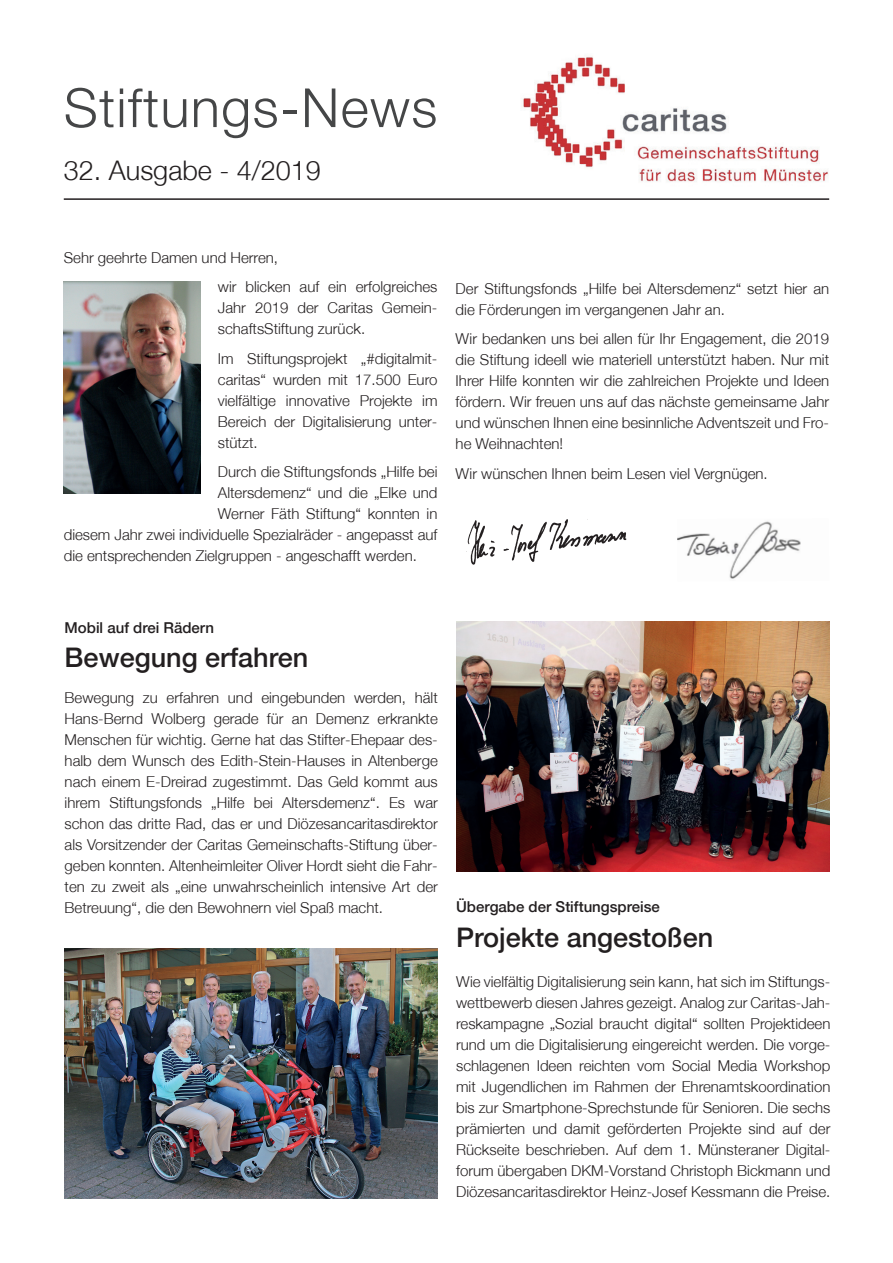
<style>
.page{position:relative;width:893px;height:1263px;background:#fff}
.page>*{position:absolute;margin:0;border:0;box-sizing:border-box;transform-origin:0 0}
.t1{font:300 54px "Helvetica Neue";letter-spacing:.025em;color:#454647}
.t2{font:500 27px "Helvetica Neue";color:#231f20}
.t3{font:300 27px "Helvetica Neue";color:#231f20}
.t4{font:300 15px/21px "Helvetica Neue";color:#231f20;text-align:justify}
.t5{font:500 15px "Helvetica Neue";color:#231f20}
</style>
<div class="page">
<img style="left:523px;top:56px;width:305px;height:126px">
<img style="left:64px;top:282px;width:137px;height:211px">
<hr style="left:64px;top:198px;width:765px;height:2px;background:#231f20">
<img style="left:466px;top:519px;width:161px;height:46px">
<img style="left:677px;top:521px;width:124px;height:58px">
<img style="left:65px;top:948px;width:373px;height:250px">
<img style="left:456px;top:621px;width:373px;height:250px">
<p class="t1" style="left:64px;top:75px;width:375px">Stiftungs-News</p>
<p class="t3" style="left:64px;top:154px;width:259px">32. Ausgabe - 4/2019</p>
<p class="t4" style="left:64px;top:247px;width:216px">Sehr geehrte Damen und Herren,</p>
<p class="t4" style="left:218px;top:276px;width:221px">wir blicken auf ein erfolgreiches Jahr 2019 der Caritas Gemein&shy;schaftsStiftung zurück.</p>
<p class="t4" style="left:218px;top:348px;width:221px">Im Stiftungsprojekt „#digitalmit&shy;caritas“ wurden mit 17.500 Euro vielfältige innovative Projekte im Bereich der Digitalisierung unter&shy;stützt.</p>
<p class="t4" style="left:218px;top:461px;width:221px">Durch die Stiftungsfonds „Hilfe bei</p>
<p class="t4" style="left:218px;top:482px;width:221px">Altersdemenz“ und die „Elke und</p>
<p class="t4" style="left:218px;top:503px;width:221px">Werner Fäth Stiftung“ konnten in</p>
<p class="t4" style="left:64px;top:524px;width:375px">diesem Jahr zwei individuelle Spezialräder - angepasst auf</p>
<p class="t4" style="left:64px;top:545px;width:355px">die entsprechenden Zielgruppen - angeschafft werden.</p>
<p class="t4" style="left:456px;top:277px;width:375px">Der Stiftungsfonds „Hilfe bei Altersdemenz“ setzt hier an die Förderungen im vergangenen Jahr an.</p>
<p class="t4" style="left:456px;top:328px;width:375px">Wir bedanken uns bei allen für Ihr Engagement, die 2019 die Stiftung ideell wie materiell unterstützt haben. Nur mit Ihrer Hilfe konnten wir die zahlreichen Projekte und Ideen fördern. Wir freuen uns auf das nächste gemeinsame Jahr und wünschen Ihnen eine besinnliche Adventszeit und Fro&shy;he Weihnachten!</p>
<p class="t4" style="left:456px;top:462px;width:314px">Wir wünschen Ihnen beim Lesen viel Vergnügen.</p>
<p class="t5" style="left:65px;top:619px;width:151px">Mobil auf drei Rädern</p>
<p class="t2" style="left:65px;top:642px;width:245px">Bewegung erfahren</p>
<p class="t4" style="left:65px;top:687px;width:375px">Bewegung zu erfahren und eingebunden werden, hält Hans-Bernd Wolberg gerade für an Demenz erkrankte Menschen für wichtig. Gerne hat das Stifter-Ehepaar des&shy;halb dem Wunsch des Edith-Stein-Hauses in Altenberge nach einem E-Dreirad zugestimmt. Das Geld kommt aus ihrem Stiftungsfonds „Hilfe bei Altersdemenz“. Es war schon das dritte Rad, das er und Diözesancaritasdirektor als Vorsitzender der Caritas Gemeinschafts-Stiftung über&shy;geben konnten. Altenheimleiter Oliver Hordt sieht die Fahr&shy;ten zu zweit als „eine unwahrscheinlich intensive Art der Betreuung“, die den Bewohnern viel Spaß macht.</p>
<p class="t5" style="left:456px;top:898px;width:205px">Übergabe der Stiftungspreise</p>
<p class="t2" style="left:456px;top:921px;width:259px">Projekte angestoßen</p>
<p class="t4" style="left:456px;top:970px;width:376px">Wie vielfältig Digitalisierung sein kann, hat sich im Stiftungs&shy;wettbewerb diesen Jahres gezeigt. Analog zur Caritas-Jah&shy;reskampagne „Sozial braucht digital“ sollten Projektideen rund um die Digitalisierung eingereicht werden. Die vorge&shy;schlagenen Ideen reichten vom Social Media Workshop mit Jugendlichen im Rahmen der Ehrenamtskoordination bis zur Smartphone-Sprechstunde für Senioren. Die sechs prämierten und damit geförderten Projekte sind auf der Rückseite beschrieben. Auf dem 1. Münsteraner Digital&shy;forum übergaben DKM-Vorstand Christoph Bickmann und Diözesancaritasdirektor Heinz-Josef Kessmann die Preise.</p>
</div>
